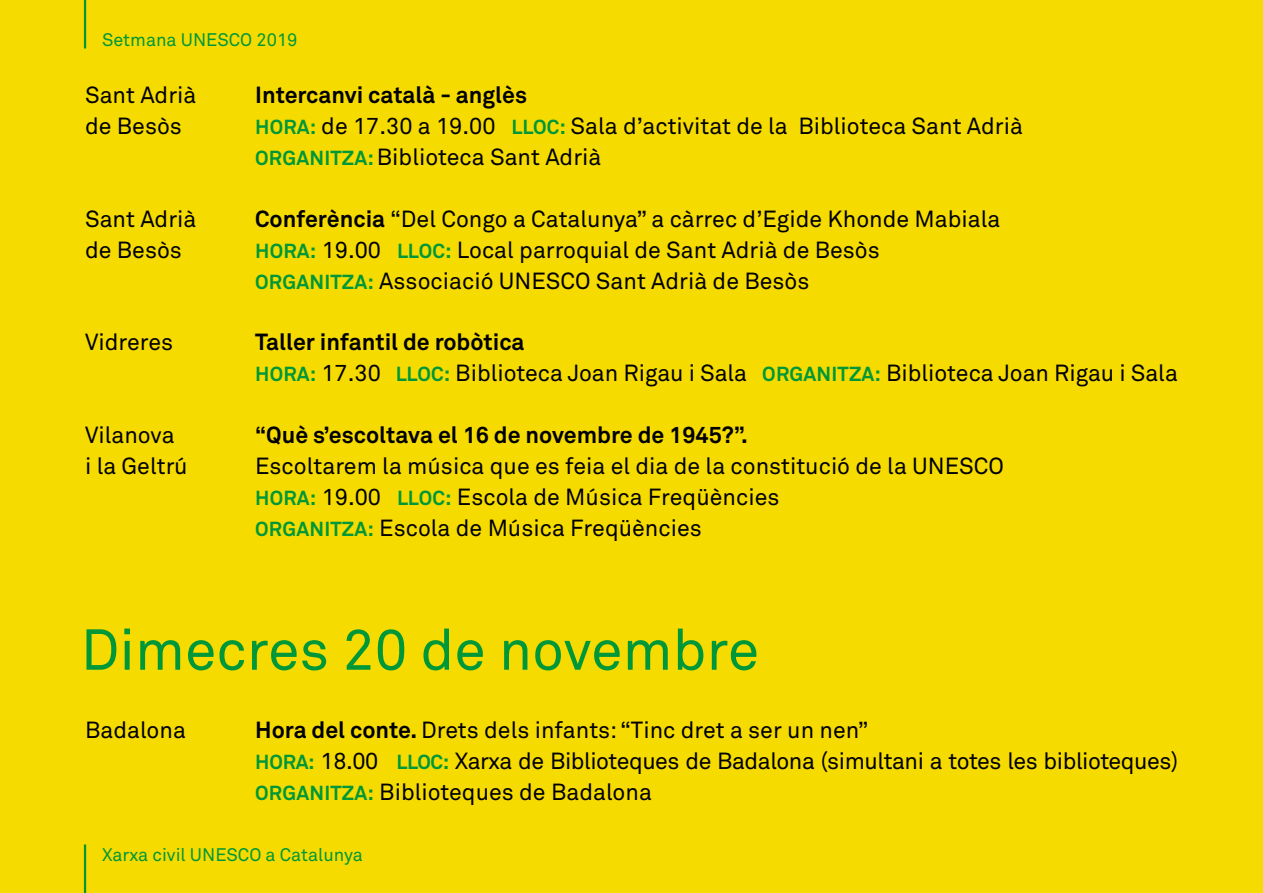
<style>
.page{position:relative;width:1263px;height:893px;background:#f6db00}
.page>*{position:absolute;margin:0;border:0;box-sizing:border-box;transform-origin:0 0}
.t1{font:57px "Akkurat Std";color:#009738}
.t2{font:23.1px/30.9px "Akkurat Std";color:#000}
.t3{font:23.1px/30.9px "Akkurat Std";letter-spacing:-.02em;color:#000}
.t4{font:700 23.1px "Akkurat Std";color:#000}
.t5{font:18px "Akkurat Std";color:#009738}
.s1{font-weight:700}
.s2{font-weight:700;font-size:20.1px;color:#009738}
</style>
<div class="page">
<hr style="left:84px;top:0;width:2px;height:49px;background:#009738">
<hr style="left:84px;top:844px;width:2px;height:49px;background:#009738">
<p class="t5" style="left:102px;top:30px;width:197px">Setmana UNESCO 2019</p>
<p class="t2" style="left:85px;top:80px;width:113px">Sant Adrià de Besòs</p>
<p class="t2" style="left:255px;top:80px;width:769px"><span class="s1">Intercanvi català - anglès<br></span><span class="s2">HORA:</span> de 17.30 a 19.00 <span class="s2">LLOC:</span> Sala d’activitat de la Biblioteca Sant Adrià<br><span class="s2">ORGANITZA:</span> Biblioteca Sant Adrià</p>
<p class="t2" style="left:85px;top:203px;width:113px">Sant Adrià de Besòs</p>
<p class="t2" style="left:255px;top:203px;width:747px"><span class="s1">Conferència</span> “Del Congo a Catalunya” a càrrec d’Egide Khonde Mabiala<br><span class="s2">HORA:</span> 19.00 <span class="s2">LLOC:</span> Local parroquial de Sant Adrià de Besòs<br><span class="s2">ORGANITZA:</span> Associació UNESCO Sant Adrià de Besòs</p>
<p class="t2" style="left:85px;top:327px;width:90px">Vidreres</p>
<p class="t2" style="left:85px;top:420px;width:104px">Vilanova<br>i la Geltrú</p>
<p class="t2" style="left:255px;top:327px;width:924px"><span class="s1">Taller infantil de robòtica<br></span><span class="s2">HORA:</span> 17.30 <span class="s2">LLOC:</span> Biblioteca Joan Rigau i Sala <span class="s2">ORGANITZA:</span> Biblioteca Joan Rigau i Sala</p>
<p class="t4" style="left:255px;top:421px;width:494px">“Què s’escoltava el 16 de novembre de 1945?”.</p>
<p class="t2" style="left:255px;top:451px;width:750px">Escoltarem la música que es feia el dia de la constitució de la UNESCO<br><span class="s2">HORA:</span> 19.00 <span class="s2">LLOC:</span> Escola de Música Freqüències<br><span class="s2">ORGANITZA:</span> Escola de Música Freqüències</p>
<h1 class="t1" style="left:81px;top:617px;width:680px">Dimecres 20 de novembre</h1>
<p class="t2" style="left:85px;top:715px;width:102px">Badalona</p>
<p class="t3" style="left:255px;top:715px;width:924px"><span class="s1">Hora del conte.</span> Drets dels infants: “Tinc dret a ser un nen”<br><span class="s2">HORA:</span> 18.00 <span class="s2">LLOC:</span> Xarxa de Biblioteques de Badalona (simultani a totes les biblioteques)<br><span class="s2">ORGANITZA:</span> Biblioteques de Badalona</p>
<p class="t5" style="left:102px;top:844px;width:262px">Xarxa civil UNESCO a Catalunya</p>
</div>
